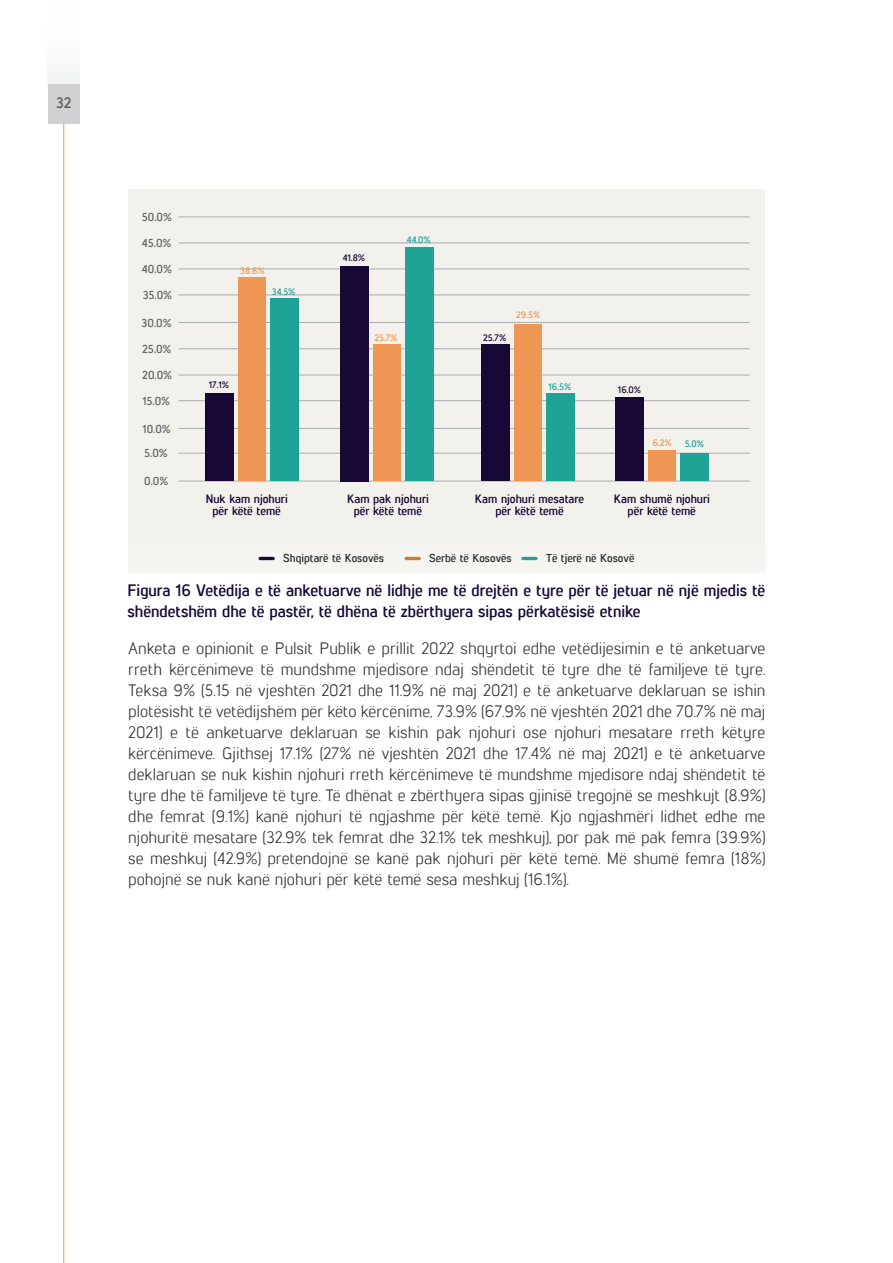
<style>
.page{position:relative;width:893px;height:1263px;background:#fff}
.page>*{position:absolute;margin:0;border:0;box-sizing:border-box;transform-origin:0 0}
.t1{font:16.5px/21px "Lintel";color:#2e3133;text-align:justify}
.t2{font:16.5px/21px "Lintel Regular 8";color:#160a37}
.t3{font:15px "Lintel Regular 8";color:#5b5d60}
.t4{font:12px/12.5px "Lintel Regular 8";color:#170835;text-align:center}
.t5{font:11.55px "Lintel Regular 8";color:#2e3133}
.t6{font:11.4px/24.3px "Lintel Regular 8";color:#636568}
.t7{font:9.3px "Lintel Regular 8";color:#170835}
.t8{font:9.3px "Lintel Regular 8";color:#ee9653}
.t9{font:9.3px "Lintel Regular 8";color:#1fa397}
</style>
<div class="page">
<div style="left:128px;top:189px;width:637px;height:355px;background:#f3f1ec"></div>
<div style="left:48px;top:0;width:32px;height:84px;background:#fbfbfb"></div>
<div style="left:48px;top:84px;width:32px;height:39px;background:#ced0d2"></div>
<hr style="left:63px;top:123px;width:1px;height:1140px;background:#ee9653">
<hr style="left:178px;top:269px;width:572px;height:1px;background:#a9acb0">
<hr style="left:178px;top:295px;width:572px;height:1px;background:#a9acb0">
<hr style="left:178px;top:322px;width:572px;height:1px;background:#a9acb0">
<hr style="left:178px;top:348px;width:572px;height:1px;background:#a9acb0">
<hr style="left:178px;top:375px;width:572px;height:1px;background:#a9acb0">
<hr style="left:178px;top:400px;width:572px;height:1px;background:#a9acb0">
<hr style="left:178px;top:428px;width:572px;height:1px;background:#a9acb0">
<hr style="left:178px;top:453px;width:572px;height:1px;background:#a9acb0">
<hr style="left:178px;top:481px;width:572px;height:1px;background:#a9acb0">
<hr style="left:178px;top:243px;width:572px;height:1px;background:#a9acb0">
<hr style="left:178px;top:217px;width:572px;height:1px;background:#a9acb0">
<div style="left:205px;top:393px;width:28px;height:88px;background:#170835"></div>
<div style="left:238px;top:278px;width:27px;height:203px;background:#ee9653"></div>
<div style="left:270px;top:299px;width:28px;height:182px;background:#1fa397"></div>
<div style="left:340px;top:266px;width:28px;height:215px;background:#170835"></div>
<div style="left:373px;top:345px;width:27px;height:136px;background:#ee9653"></div>
<div style="left:405px;top:247px;width:28px;height:234px;background:#1fa397"></div>
<div style="left:481px;top:345px;width:28px;height:136px;background:#170835"></div>
<div style="left:514px;top:324px;width:27px;height:157px;background:#ee9653"></div>
<div style="left:546px;top:393px;width:28px;height:88px;background:#1fa397"></div>
<div style="left:616px;top:397px;width:28px;height:84px;background:#170835"></div>
<div style="left:648px;top:451px;width:28px;height:30px;background:#ee9653"></div>
<div style="left:681px;top:453px;width:28px;height:28px;background:#1fa397"></div>
<div style="left:128px;top:544px;width:638px;height:29px;background:#f6f5f2"></div>
<svg style="left:260px;top:557px;width:13px;height:3px"></svg>
<svg style="left:406px;top:557px;width:13px;height:3px"></svg>
<svg style="left:523px;top:557px;width:13px;height:3px"></svg>
<p class="t3" style="left:56px;top:93px;width:17px">32</p>
<p class="t6" style="left:142px;top:204px;width:32px">50.0%</p>
<p class="t6" style="left:142px;top:230px;width:31px">45.0%</p>
<p class="t9" style="left:407px;top:233px;width:26px">44.0%</p>
<p class="t7" style="left:343px;top:252px;width:24px">41.8%</p>
<p class="t6" style="left:142px;top:256px;width:32px">40.0%</p>
<p class="t8" style="left:240px;top:264px;width:26px">38.6%</p>
<p class="t6" style="left:143px;top:282px;width:31px">35.0%</p>
<p class="t6" style="left:142px;top:310px;width:32px">30.0%</p>
<p class="t6" style="left:142px;top:336px;width:31px">25.0%</p>
<p class="t6" style="left:142px;top:362px;width:31px">20.0%</p>
<p class="t6" style="left:142px;top:388px;width:29px">15.0%</p>
<p class="t6" style="left:143px;top:416px;width:30px">10.0%<br>5.0%</p>
<p class="t6" style="left:144px;top:468px;width:26px">0.0%</p>
<p class="t9" style="left:272px;top:285px;width:25px">34.5%</p>
<p class="t8" style="left:374px;top:331px;width:25px">25.7%</p>
<p class="t7" style="left:483px;top:331px;width:25px">25.7%</p>
<p class="t8" style="left:516px;top:308px;width:26px">29.5%</p>
<p class="t7" style="left:209px;top:378px;width:22px">17.1%</p>
<p class="t9" style="left:548px;top:380px;width:24px">16.5%</p>
<p class="t7" style="left:618px;top:383px;width:25px">16.0%</p>
<p class="t8" style="left:653px;top:436px;width:21px">6.2%</p>
<p class="t9" style="left:685px;top:437px;width:21px">5.0%</p>
<p class="t4" style="left:206px;top:491px;width:83px">Nuk kam njohuri për këtë temë</p>
<p class="t4" style="left:347px;top:491px;width:83px">Kam pak njohuri për këtë temë</p>
<p class="t4" style="left:614px;top:491px;width:98px">Kam shumë njohuri për këtë temë</p>
<p class="t4" style="left:475px;top:491px;width:111px">Kam njohuri mesatare për këtë temë</p>
<p class="t5" style="left:283px;top:550px;width:102px">Shqiptarë të Kosovës</p>
<p class="t5" style="left:429px;top:550px;width:84px">Serbë të Kosovës</p>
<p class="t5" style="left:546px;top:550px;width:90px">Të tjerë në Kosovë</p>
<p class="t2" style="left:128px;top:578px;width:639px">Figura 16 Vetëdija e të anketuarve në lidhje me të drejtën e tyre për të jetuar në një mjedis të shëndetshëm dhe të pastër, të dhëna të zbërthyera sipas përkatësisë etnike</p>
<p class="t1" style="left:128px;top:637px;width:639px">Anketa e opinionit e Pulsit Publik e prillit 2022 shqyrtoi edhe vetëdijesimin e të anketuarve rreth kërcënimeve të mundshme mjedisore ndaj shëndetit të tyre dhe të familjeve të tyre.<br>Teksa 9% (5.15 në vjeshtën 2021 dhe 11.9% në maj 2021) e të anketuarve deklaruan se ishin plotësisht të vetëdijshëm për këto kërcënime, 73.9% (67.9% në vjeshtën 2021 dhe 70.7% në maj 2021) e të anketuarve deklaruan se kishin pak njohuri ose njohuri mesatare rreth këtyre kërcënimeve. Gjithsej 17.1% (27% në vjeshtën 2021 dhe 17.4% në maj 2021) e të anketuarve deklaruan se nuk kishin njohuri rreth kërcënimeve të mundshme mjedisore ndaj shëndetit të tyre dhe të familjeve të tyre. Të dhënat e zbërthyera sipas gjinisë tregojnë se meshkujt (8.9%) dhe femrat (9.1%) kanë njohuri të ngjashme për këtë temë. Kjo ngjashmëri lidhet edhe me njohuritë mesatare (32.9% tek femrat dhe 32.1% tek meshkuj), por pak më pak femra (39.9%) se meshkuj (42.9%) pretendojnë se kanë pak njohuri për këtë temë. Më shumë femra (18%) pohojnë se nuk kanë njohuri për këtë temë sesa meshkuj (16.1%).</p>
</div>
